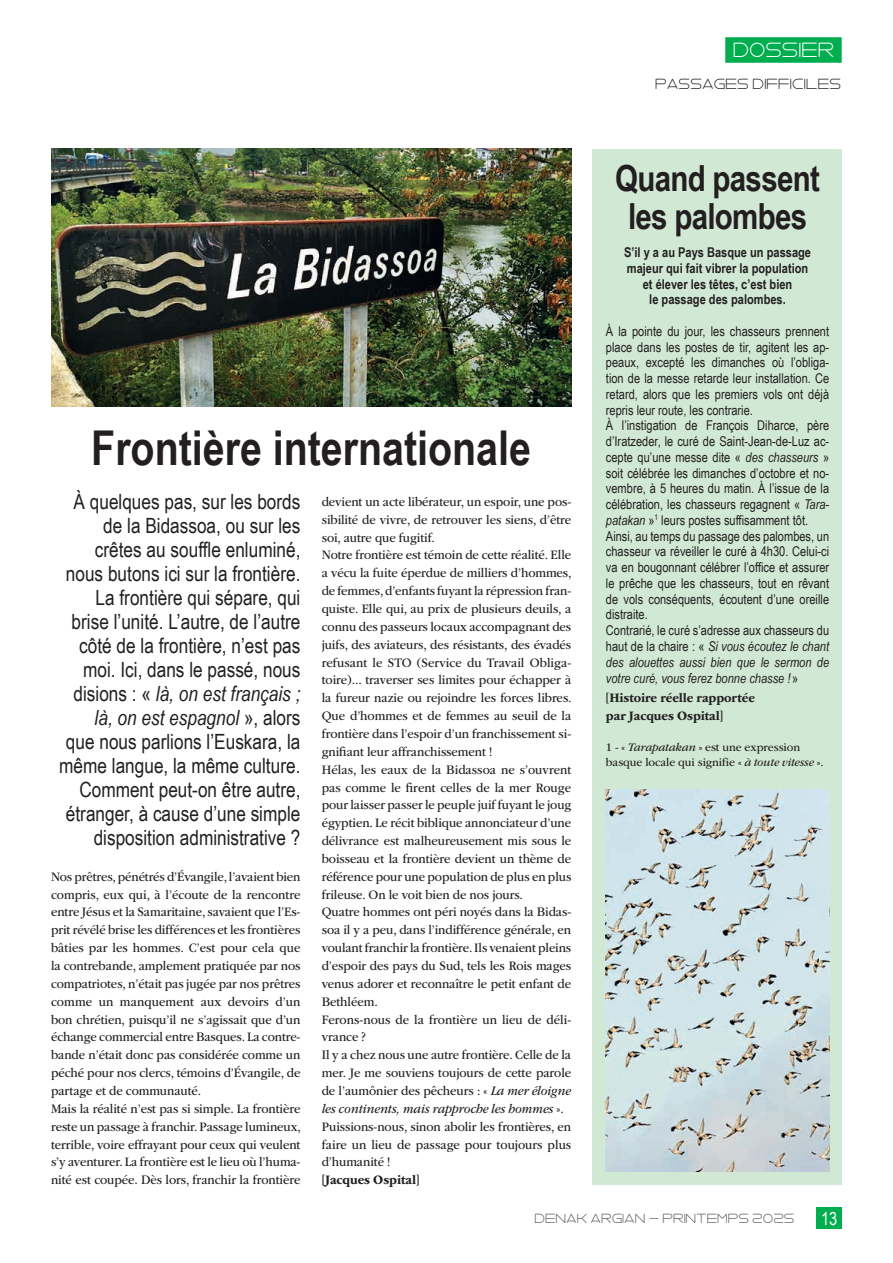
<style>
.page{position:relative;width:893px;height:1263px;background:#fff}
.page>*{position:absolute;margin:0;border:0;box-sizing:border-box;transform-origin:0 0}
.Gros_titre{font:700 48px "Arial Narrow";color:#231f20}
.Gros_titre-2{font:700 36px/37.5px "Arial Narrow";letter-spacing:-.02em;color:#231f20;text-align:center}
.Chapo{font:21px/24px "Arial Narrow";color:#231f20;text-align:right}
.Tetiere_1{font:21px "Vermin Vibes 2 Nightclub";color:#fff}
.t1{font:18px "Arial Narrow";color:#fff}
.Tetière_2{font:15px "Vermin Vibes 2 Nightclub";color:#231f20}
.Texte_courant{font:13.5px/17.9px "ITC Garamond Std";letter-spacing:-.005em;color:#231f20;text-align:justify;scale:.93 1}
.Texte_Encadr{font:13.5px/15.8px "Arial Narrow";color:#231f20;text-align:justify}
.Texte_Encadr-2{font:italic 13.5px/15.8px "Arial Narrow";color:#231f20;text-align:justify}
.Texte_Encadr-3{font:700 13.5px/15.8px "Arial Narrow";color:#231f20;text-align:center}
.Texte_courant-2{font:700 13.5px/17.9px "ITC Garamond Std";letter-spacing:-.005em;color:#231f20;scale:.93 1}
.t2{font:13.5px "Vermin Vibes 2 Nightclub";color:#57585a}
.Note_Bas_page{font:12px/15px "ITC Garamond Std";letter-spacing:-.005em;color:#231f20}
.s1{font-style:italic}
.s2{font-weight:400}
.s3{font-style:normal}
</style>
<div class="page">
<div style="left:725px;top:37px;width:117px;height:26px;background:#00ad4f"></div>
<img style="left:51px;top:149px;width:520px;height:257px">
<div style="left:592px;top:149px;width:250px;height:1035px;background:#d1e9d4"></div>
<img style="left:606px;top:789px;width:223px;height:383px">
<div style="left:816px;top:1208px;width:26px;height:21px;background:#00ad4f"></div>
<p class="Gros_titre" style="left:91px;top:412px;width:441px">Frontière internationale</p>
<p class="Chapo" style="left:59px;top:489px;width:243px">À quelques pas, sur les bords de la Bidassoa, ou sur les crêtes au souffle enluminé, nous butons ici sur la frontière.<br>La frontière qui sépare, qui brise l’unité. L’autre, de l’autre côté de la frontière, n’est pas moi. Ici, dans le passé, nous disions : « <span class="s1">là, on est français ; là, on est espagnol</span> », alors<br>que nous parlions l’Euskara, la même langue, la même culture.<br>Comment peut-on être autre, étranger, à cause d’une simple disposition administrative ?</p>
<p class="Texte_courant" style="left:51px;top:868px;width:270px">Nos prêtres, pénétrés d’Évangile, l’avaient bien compris, eux qui, à l’écoute de la rencontre entre Jésus et la Samaritaine, savaient que l’Es&shy;prit révélé brise les différences et les frontières bâties par les hommes. C’est pour cela que la contrebande, amplement pratiquée par nos compatriotes, n’était pas jugée par nos prêtres comme un manquement aux devoirs d’un bon chrétien, puisqu’il ne s’agissait que d’un échange commercial entre Basques. La contre&shy;bande n’était donc pas considérée comme un péché pour nos clercs, témoins d’Évangile, de partage et de communauté.</p>
<p class="Texte_courant" style="left:51px;top:1100px;width:270px">Mais la réalité n’est pas si simple. La frontière reste un passage à franchir. Passage lumineux, terrible, voire effrayant pour ceux qui veulent s’y aventurer. La frontière est le lieu où l’huma&shy;nité est coupée. Dès lors, franchir la frontière</p>
<p class="Texte_courant" style="left:322px;top:493px;width:270px">devient un acte libérateur, un espoir, une pos&shy;sibilité de vivre, de retrouver les siens, d’être soi, autre que fugitif.</p>
<p class="Texte_courant" style="left:322px;top:546px;width:270px">Notre frontière est témoin de cette réalité. Elle a vécu la fuite éperdue de milliers d’hommes, de femmes, d’enfants fuyant la répression fran&shy;quiste. Elle qui, au prix de plusieurs deuils, a connu des passeurs locaux accompagnant des juifs, des aviateurs, des résistants, des évadés refusant le STO (Service du Travail Obliga&shy;toire)... traverser ses limites pour échapper à la fureur nazie ou rejoindre les forces libres.<br>Que d’hommes et de femmes au seuil de la frontière dans l’espoir d’un franchissement si&shy;gnifiant leur affranchissement !</p>
<p class="Texte_courant" style="left:322px;top:761px;width:270px">Hélas, les eaux de la Bidassoa ne s’ouvrent pas comme le firent celles de la mer Rouge pour laisser passer le peuple juif fuyant le joug égyptien. Le récit biblique annonciateur d’une délivrance est malheureusement mis sous le boisseau et la frontière devient un thème de référence pour une population de plus en plus frileuse. On le voit bien de nos jours.</p>
<p class="Texte_courant" style="left:322px;top:903px;width:270px">Quatre hommes ont péri noyés dans la Bidas&shy;soa il y a peu, dans l’indifférence générale, en voulant franchir la frontière. Ils venaient pleins d’espoir des pays du Sud, tels les Rois mages venus adorer et reconnaître le petit enfant de Bethléem.</p>
<p class="Texte_courant" style="left:322px;top:1010px;width:270px">Ferons-nous de la frontière un lieu de déli&shy;vrance ?</p>
<p class="Texte_courant" style="left:322px;top:1046px;width:270px">Il y a chez nous une autre frontière. Celle de la mer. Je me souviens toujours de cette parole de l’aumônier des pêcheurs : « <span class="s1">La mer éloigne les continents, mais rapproche les hommes</span> ».</p>
<p class="Texte_courant" style="left:322px;top:1118px;width:270px">Puissions-nous, sinon abolir les frontières, en faire un lieu de passage pour toujours plus d’humanité !</p>
<p class="Texte_courant-2" style="left:322px;top:1171px;width:107px"><span class="s2">[</span>Jacques Ospital<span class="s2">]</span></p>
<p class="Tetiere_1" style="left:734px;top:39px;width:103px">DOSSIER</p>
<p class="Tetière_2" style="left:656px;top:76px;width:188px">PASSAGES DIFFICILES</p>
<p class="Gros_titre-2" style="left:615px;top:158px;width:206px">Quand passent les palombes</p>
<p class="Texte_Encadr-3" style="left:624px;top:244px;width:189px">S’il y a au Pays Basque un passage majeur qui fait vibrer la population et élever les têtes, c’est bien<br>le passage des palombes.</p>
<p class="Texte_Encadr" style="left:606px;top:323px;width:225px">À la pointe du jour, les chasseurs prennent place dans les postes de tir, agitent les ap&shy;peaux, excepté les dimanches où l’obliga&shy;tion de la messe retarde leur installation. Ce retard, alors que les premiers vols ont déjà repris leur route, les contrarie.</p>
<p class="Texte_Encadr" style="left:606px;top:418px;width:225px">À l’instigation de François Diharce, père d’Iratzeder, le curé de Saint-Jean-de-Luz ac&shy;cepte qu’une messe dite « <span class="s1">des chasseurs</span> » soit célébrée les dimanches d’octobre et no&shy;vembre, à 5 heures du matin. À l’issue de la célébration, les chasseurs regagnent « <span class="s1">Tara&shy;patakan</span> »<sup>1</sup> leurs postes suffisamment tôt.</p>
<p class="Texte_Encadr" style="left:606px;top:528px;width:225px">Ainsi, au temps du passage des palombes, un chasseur va réveiller le curé à 4h30. Celui-ci va en bougonnant célébrer l’office et assurer le prêche que les chasseurs, tout en rêvant de vols conséquents, écoutent d’une oreille distraite.</p>
<p class="Texte_Encadr-2" style="left:606px;top:622px;width:225px"><span class="s3">Contrarié, le curé s’adresse aux chasseurs du haut de la chaire : «</span> Si vous écoutez le chant des alouettes aussi bien que le sermon de votre curé, vous ferez bonne chasse ! <span class="s3">»</span></p>
<p class="Texte_courant-2" style="left:606px;top:689px;width:162px"><span class="s2">[</span>Histoire réelle rapportée par Jacques Ospital<span class="s2">]</span></p>
<p class="Note_Bas_page" style="left:606px;top:740px;width:219px">1 - « <span class="s1">Tarapatakan</span> » est une expression basque locale qui signifie « <span class="s1">à toute vitesse</span> ».</p>
<p class="t2" style="left:535px;top:1211px;width:261px">DENAK ARGIAN - PRINTEMPS 2025</p>
<h3 class="t1" style="left:821px;top:1208px;width:18px">13</h3>
</div>
